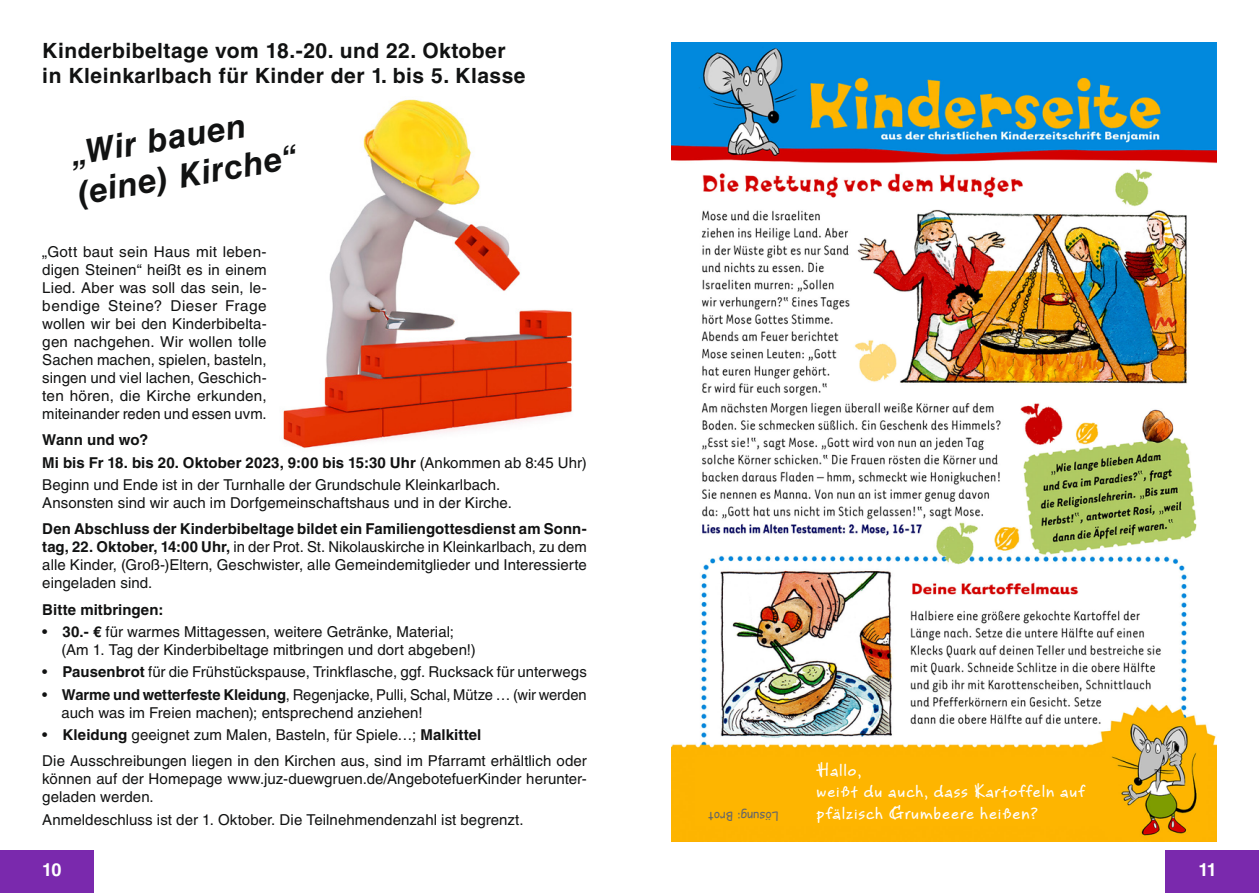
<style>
.page{position:relative;width:1259px;height:893px;background:#fff}
.page>*{position:absolute;margin:0;border:0;box-sizing:border-box;transform-origin:0 0}
.t1{font:italic 700 33px/39.5px "Helvetica LT Std";color:#111212}
.t2{font:700 21px/25.2px "Helvetica LT Std";letter-spacing:.025em;color:#111212}
.t3{font:700 18px/21.6px "Bruno JB Std";letter-spacing:.05em;color:#fff}
.t4{font:700 18px "Helvetica LT Std";color:#fff}
.t5{font:15px/18px "Helvetica LT Std";letter-spacing:.005em;color:#111212}
.t6{font:700 15px "Helvetica LT Std";letter-spacing:.005em;color:#111212}
.t7{font:12px "Comic Sans MS";color:#676767}
.s1{font-weight:700}
</style>
<div class="page">
<div style="left:0;top:850px;width:94px;height:43px;background:#7a29ad"></div>
<div style="left:1165px;top:850px;width:94px;height:43px;background:#7a29ad"></div>
<img style="left:672px;top:43px;width:544px;height:799px">
<img style="left:283px;top:99px;width:289px;height:349px">
<h2 class="t2" style="left:42px;top:38px;width:485px">Kinderbibeltage vom 18.-20. und 22. Oktober in Kleinkarlbach für Kinder der 1. bis 5. Klasse</h2>
<h1 class="t1" style="left:67px;top:133px;width:224px;rotate:-9deg">„Wir bauen (eine) Kirche“</h1>
<p class="t5" style="left:42px;top:242px;width:226px;text-align:justify">„Gott baut sein Haus mit leben&shy;digen Steinen“ heißt es in einem Lied. Aber was soll das sein, le&shy;bendige Steine? Dieser Frage wollen wir bei den Kinderbibelta&shy;gen nachgehen. Wir wollen tolle Sachen machen, spielen, basteln, singen und viel lachen, Geschich&shy;ten hören, die Kirche erkunden, miteinander reden und essen uvm.</p>
<p class="t5" style="left:42px;top:429px;width:546px;line-height:22.2px"><span class="s1">Wann und wo?<br>Mi bis Fr 18. bis 20. Oktober 2023, 9:00 bis 15:30 Uhr</span> (Ankommen ab 8:45 Uhr)<br>Beginn und Ende ist in der Turnhalle der Grundschule Kleinkarlbach.</p>
<p class="t5" style="left:42px;top:493px;width:471px">Ansonsten sind wir auch im Dorfgemeinschaftshaus und in der Kirche.</p>
<p class="t5" style="left:42px;top:520px;width:546px;text-align:justify"><span class="s1">Den Abschluss der Kinderbibeltage bildet ein Familiengottesdienst am Sonn&shy;tag, 22. Oktober, 14:00 Uhr,</span> in der Prot. St. Nikolauskirche in Kleinkarlbach, zu dem alle Kinder, (Groß-)Eltern, Geschwister, alle Gemeindemitglieder und Interessierte eingeladen sind.</p>
<p class="t6" style="left:42px;top:600px;width:123px">Bitte mitbringen:</p>
<p class="t5" style="left:61px;top:623px;width:416px;text-indent:-19px">• <span class="s1">30.- €</span> für warmes Mittagessen, weitere Getränke, Material; (Am 1. Tag der Kinderbibeltage mitbringen und dort abgeben!)</p>
<p class="t5" style="left:42px;top:663px;width:546px">• <span class="s1">Pausenbrot</span> für die Frühstückspause, Trinkflasche, ggf. Rucksack für unterwegs</p>
<p class="t5" style="left:61px;top:685px;width:527px;text-indent:-19px">• <span class="s1">Warme und wetterfeste Kleidung</span>, Regenjacke, Pulli, Schal, Mütze … (wir werden auch was im Freien machen); entsprechend anziehen!</p>
<p class="t5" style="left:42px;top:721px;width:546px;line-height:26.5px">• <span class="s1">Kleidung</span> geeignet zum Malen, Basteln, für Spiele…; <span class="s1">Malkittel<br></span>Die Ausschreibungen liegen in den Kirchen aus, sind im Pfarramt erhältlich oder</p>
<p class="t5" style="left:42px;top:770px;width:546px">können auf der Homepage www.juz-duewgruen.de/AngebotefuerKinder herunter&shy;geladen werden.</p>
<p class="t5" style="left:42px;top:810px;width:483px">Anmeldeschluss ist der 1. Oktober. Die Teilnehmendenzahl ist begrenzt.</p>
<p class="t7" style="left:778px;top:825px;width:72px;rotate:-180deg">Lösung: Brot</p>
<p class="t3" style="left:816px;top:758px;width:270px">Hallo,<br>weißt du auch, dass Kartoffeln auf pfälzisch Grumbeere heißen?</p>
<p class="t4" style="left:42px;top:859px;width:21px">10</p>
<p class="t4" style="left:1198px;top:859px;width:20px">11</p>
</div>
